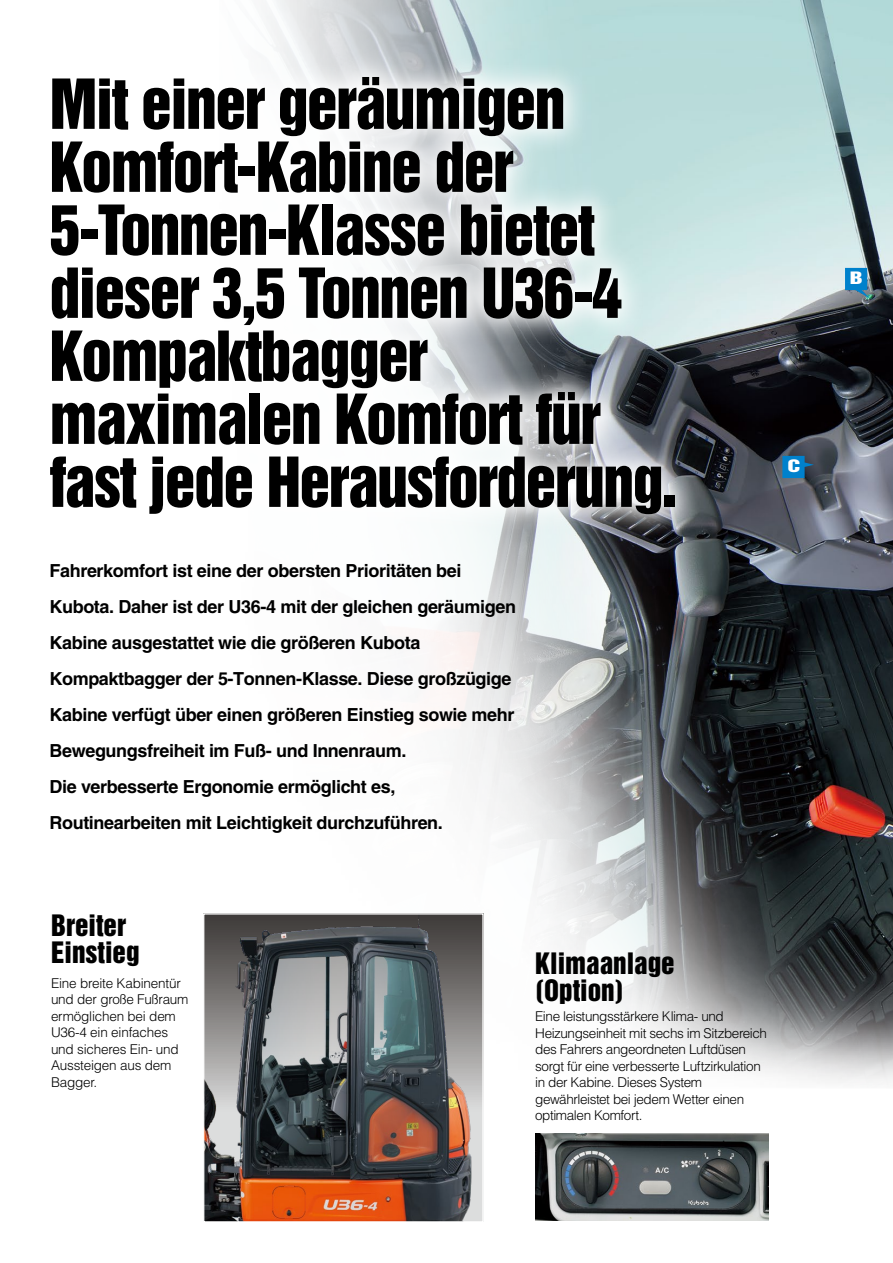
<style>
.page{position:relative;width:893px;height:1263px;background:#fff}
.page>*{position:absolute;margin:0;border:0;box-sizing:border-box;transform-origin:0 0}
.t1{font:63px/63px "Helvetica Inserat LT Std";letter-spacing:-.025em;color:#000}
.t2{font:27px/27px "Helvetica Inserat LT Std";color:#000}
.t3{font:700 18px/36px "Helvetica";letter-spacing:-.02em;color:#000}
.t4{font:15.6px "Helvetica Inserat LT Std";color:#fff;scale:1.5 1}
.t5{font:300 13.5px/16.5px "Helvetica";letter-spacing:-.025em;color:#000}
</style>
<div class="page">
<img style="left:265px;top:0;width:628px;height:1083px">
<svg style="left:845px;top:268px;width:25px;height:30px"></svg>
<svg style="left:782px;top:456px;width:32px;height:22px"></svg>
<img style="left:535px;top:1133px;width:233px;height:87px">
<svg style="left:265px;top:50px;width:437px;height:491px"></svg>
<img style="left:205px;top:915px;width:277px;height:305px">
<div style="left:203px;top:913px;width:281px;height:309px;border:1px solid #fff"></div>
<h1 class="t1" style="left:49px;top:74px;width:629px">Mit einer geräumigen<br>Komfort-Kabine der<br>5-Tonnen-Klasse bietet dieser 3,5 Tonnen U36-4<br>Kompaktbagger maximalen Komfort für fast jede Herausforderung.</h1>
<p class="t3" style="left:49px;top:552px;width:468px">Fahrerkomfort ist eine der obersten Prioritäten bei Kubota. Daher ist der U36-4 mit der gleichen geräumigen Kabine ausgestattet wie die größeren Kubota Kompaktbagger der 5-Tonnen-Klasse. Diese großzügige Kabine verfügt über einen größeren Einstieg sowie mehr Bewegungsfreiheit im Fuß- und Innenraum.<br>Die verbesserte Ergonomie ermöglicht es, Routinearbeiten mit Leichtigkeit durchzuführen.</p>
<p class="t4" style="left:788px;top:457px;width:10px">C</p>
<h2 class="t2" style="left:51px;top:912px;width:90px">Breiter<br>Einstieg</h2>
<p class="t5" style="left:51px;top:974px;width:139px">Eine breite Kabinentür und der große Fußraum ermöglichen bei dem<br>U36-4 ein einfaches und sicheres Ein- und<br>Aussteigen aus dem<br>Bagger.</p>
<h2 class="t2" style="left:535px;top:950px;width:141px">Klimaanlage (Option)</h2>
<p class="t5" style="left:535px;top:1008px;width:233px">Eine leistungsstärkere Klima- und Heizungseinheit mit sechs im Sitzbereich des Fahrers angeordneten Luftdüsen sorgt für eine verbesserte Luftzirkulation in der Kabine. Dieses System gewährleistet bei jedem Wetter einen optimalen Komfort.</p>
<p class="t4" style="left:850px;top:269px;width:10px">B</p>
</div>
